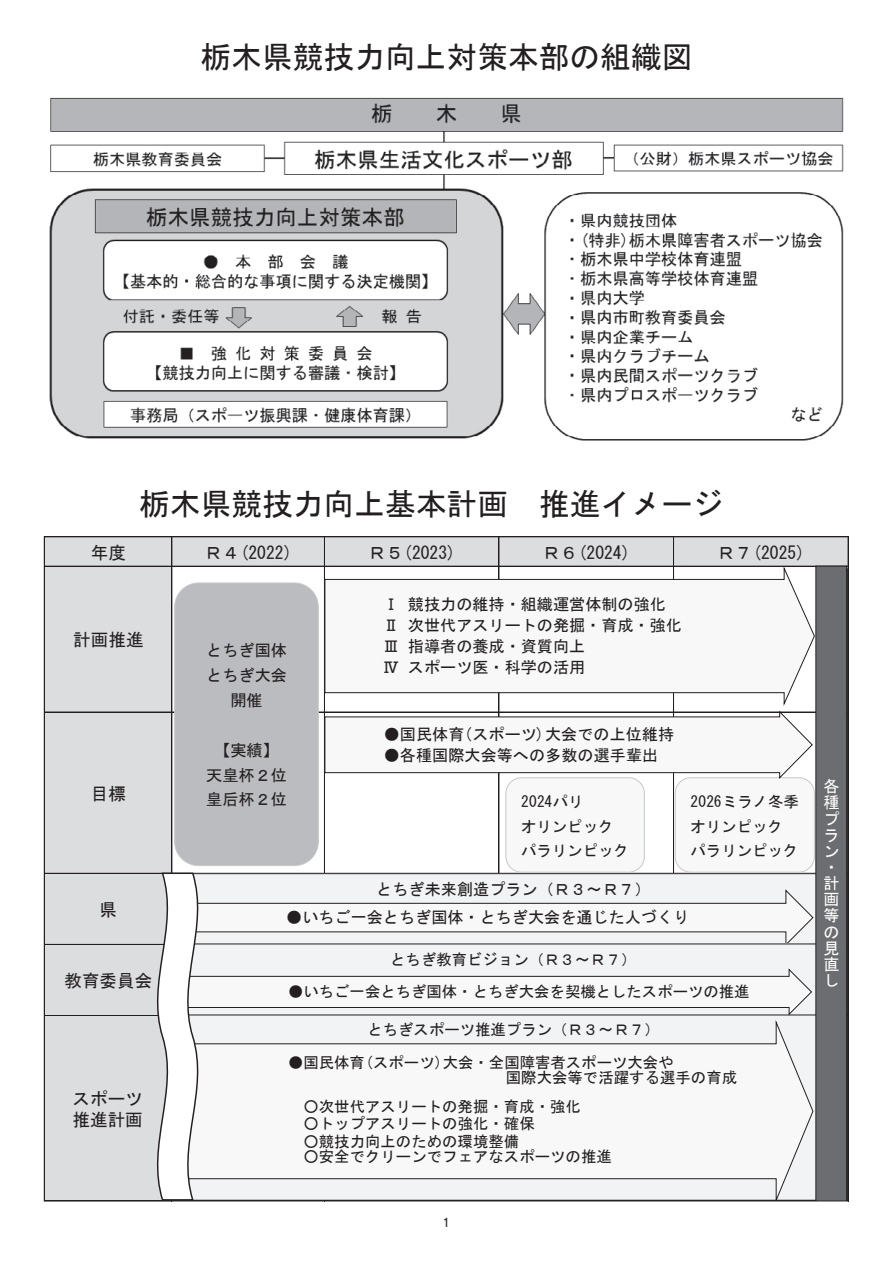
<style>
.page{position:relative;width:893px;height:1263px;background:#fff}
.page>*{position:absolute;margin:0;border:0;box-sizing:border-box;transform-origin:0 0}
.t1{font:30.75px "MS Gothic";color:#231f20}
.t2{font:17.55px/20.5px "MS Gothic";color:#231f20}
.t3{font:16.2px/24.9px "MS Gothic";color:#231f20;text-align:center}
.t4{font:16.05px "MS Gothic";color:#231f20}
.t5{font:16.05px/16.2px "MS Gothic";color:#fff;text-align:justify}
.t6{font:15.45px "MS Gothic";color:#231f20}
.t7{font:15.3px/24.9px "MS Gothic";color:#231f20}
.t8{font:500 12.75px "Gothic BBB Pr 6";color:#231f20}
</style>
<div class="page">
<img style="left:49px;top:97px;width:795px;height:344px">
<div style="left:45px;top:537px;width:803px;height:29px;background:#dcdddf"></div>
<div style="left:45px;top:566px;width:127px;height:635px;background:#dcdddf"></div>
<hr style="left:44px;top:536px;width:1px;height:665px;background:#231f20">
<hr style="left:172px;top:537px;width:1px;height:664px;background:#231f20">
<hr style="left:324px;top:537px;width:1px;height:664px;background:#231f20">
<hr style="left:499px;top:537px;width:1px;height:337px;background:#231f20">
<hr style="left:673px;top:537px;width:1px;height:337px;background:#231f20">
<hr style="left:848px;top:537px;width:1px;height:664px;background:#231f20">
<hr style="left:45px;top:536px;width:803px;height:1px;background:#231f20">
<hr style="left:45px;top:566px;width:803px;height:1px;background:#231f20">
<hr style="left:45px;top:712px;width:803px;height:1px;background:#231f20">
<hr style="left:45px;top:873px;width:803px;height:1px;background:#231f20">
<hr style="left:45px;top:944px;width:803px;height:1px;background:#231f20">
<hr style="left:45px;top:1015px;width:803px;height:1px;background:#231f20">
<hr style="left:45px;top:1200px;width:803px;height:1px;background:#231f20">
<svg style="left:325px;top:565px;width:490px;height:142px"></svg>
<hr style="left:847px;top:568px;width:1px;height:632px;background:#231f20">
<div style="left:174px;top:583px;width:145px;height:283px;background:#bbbcbf;border:1px solid #c7c8ca;border-radius:24px"></div>
<div style="left:505px;top:777px;width:140px;height:95px;background:#f8f8f9;border:1px solid #c7c8ca;border-radius:16px"></div>
<svg style="left:144px;top:871px;width:670px;height:329px"></svg>
<div style="left:675px;top:777px;width:140px;height:95px;background:#f8f8f9;border:1px solid #c7c8ca;border-radius:16px"></div>
<svg style="left:325px;top:710px;width:488px;height:69px"></svg>
<div style="left:816px;top:566px;width:31px;height:634px;background:#6c6d70"></div>
<div style="left:815px;top:566px;width:32px;height:634px;border:1px solid #231f20"></div>
<h1 class="t1" style="left:200px;top:42px;width:494px">栃木県競技力向上対策本部の組織図</h1>
<p class="t2" style="left:91px;top:543px;width:37px">年度</p>
<h1 class="t1" style="left:139px;top:488px;width:371px">栃木県競技力向上基本計画</h1>
<h1 class="t1" style="left:539px;top:488px;width:186px">推進イメージ</h1>
<p class="t2" style="left:205px;top:543px;width:89px">Ｒ４(2022)</p>
<p class="t2" style="left:368px;top:543px;width:89px">Ｒ５(2023)</p>
<p class="t2" style="left:543px;top:543px;width:89px">Ｒ６(2024)</p>
<p class="t2" style="left:717px;top:543px;width:89px">Ｒ７)2025(</p>
<p class="t3" style="left:383px;top:592px;width:18px">Ⅰ</p>
<p class="t3" style="left:408px;top:592px;width:259px">競技力の維持・組織運営体制の強化</p>
<p class="t2" style="left:73px;top:630px;width:72px">計画推進</p>
<p class="t2" style="left:91px;top:784px;width:37px">目標</p>
<p class="t2" style="left:100px;top:899px;width:19px">県</p>
<p class="t2" style="left:64px;top:971px;width:89px">教育委員会</p>
<p class="t2" style="left:73px;top:1089px;width:72px">スポーツ推進計画</p>
<p class="t4" style="left:206px;top:642px;width:82px">とちぎ国体</p>
<p class="t3" style="left:206px;top:662px;width:82px">とちぎ大会</p>
<p class="t4" style="left:230px;top:692px;width:34px">開催</p>
<p class="t3" style="left:206px;top:737px;width:82px">【実績【天皇杯２位</p>
<p class="t4" style="left:206px;top:792px;width:82px">皇后杯２位</p>
<p class="t4" style="left:383px;top:618px;width:18px">Ⅱ</p>
<p class="t4" style="left:408px;top:618px;width:276px">次世代アスリートの発掘・育成・強化</p>
<p class="t3" style="left:383px;top:634px;width:18px">Ⅲ</p>
<p class="t3" style="left:408px;top:634px;width:179px">指導者の養成・資質向上</p>
<p class="t4" style="left:383px;top:659px;width:18px">Ⅳ</p>
<p class="t4" style="left:408px;top:659px;width:179px">スポーツ医・科学の活用</p>
<p class="t4" style="left:384px;top:726px;width:292px">●国民体育(スポーツ)大会での上位維持</p>
<p class="t4" style="left:384px;top:747px;width:276px">●各種国際大会等への多数の選手輩出</p>
<p class="t7" style="left:521px;top:789px;width:94px">2024パリ<br>オリンピック</p>
<p class="t6" style="left:521px;top:843px;width:109px">パラリンピック</p>
<p class="t4" style="left:376px;top:881px;width:276px">とちぎ未来創造プラン（Ｒ３～Ｒ７(</p>
<p class="t7" style="left:690px;top:789px;width:110px">2026ミラノ冬季オリンピック</p>
<p class="t6" style="left:690px;top:843px;width:109px">パラリンピック</p>
<p class="t3" style="left:286px;top:905px;width:405px">●いちご一会とちぎ国体・とちぎ大会を通じた人づくり</p>
<p class="t7" style="left:390px;top:947px;width:248px">とちぎ教育ビジョン（Ｒ３～Ｒ７(</p>
<p class="t7" style="left:288px;top:979px;width:463px">●いちご一会とちぎ国体・とちぎ大会を契機としたスポーツの推進</p>
<p class="t7" style="left:367px;top:1017px;width:294px">とちぎスポーツ推進プラン（Ｒ３～Ｒ７(</p>
<p class="t7" style="left:288px;top:1050px;width:387px">●国民体育(スポーツ)大会・全国障害者スポーツ大会や</p>
<p class="t6" style="left:506px;top:1070px;width:233px">国際大会等で活躍する選手の育成</p>
<p class="t7" style="left:303px;top:1094px;width:279px">○次世代アスリートの発掘・育成・強化</p>
<p class="t6" style="left:303px;top:1116px;width:233px">○トップアスリートの強化・確保</p>
<p class="t7" style="left:303px;top:1129px;width:217px">○競技力向上のための環境整備</p>
<p class="t6" style="left:303px;top:1149px;width:310px">○安全でクリーンでフェアなスポーツの推進</p>
<p class="t8" style="left:442px;top:1212px;width:10px">1</p>
<p class="t5" style="left:824px;top:778px;width:18px">各種プラン・計画等の見直し</p>
</div>
